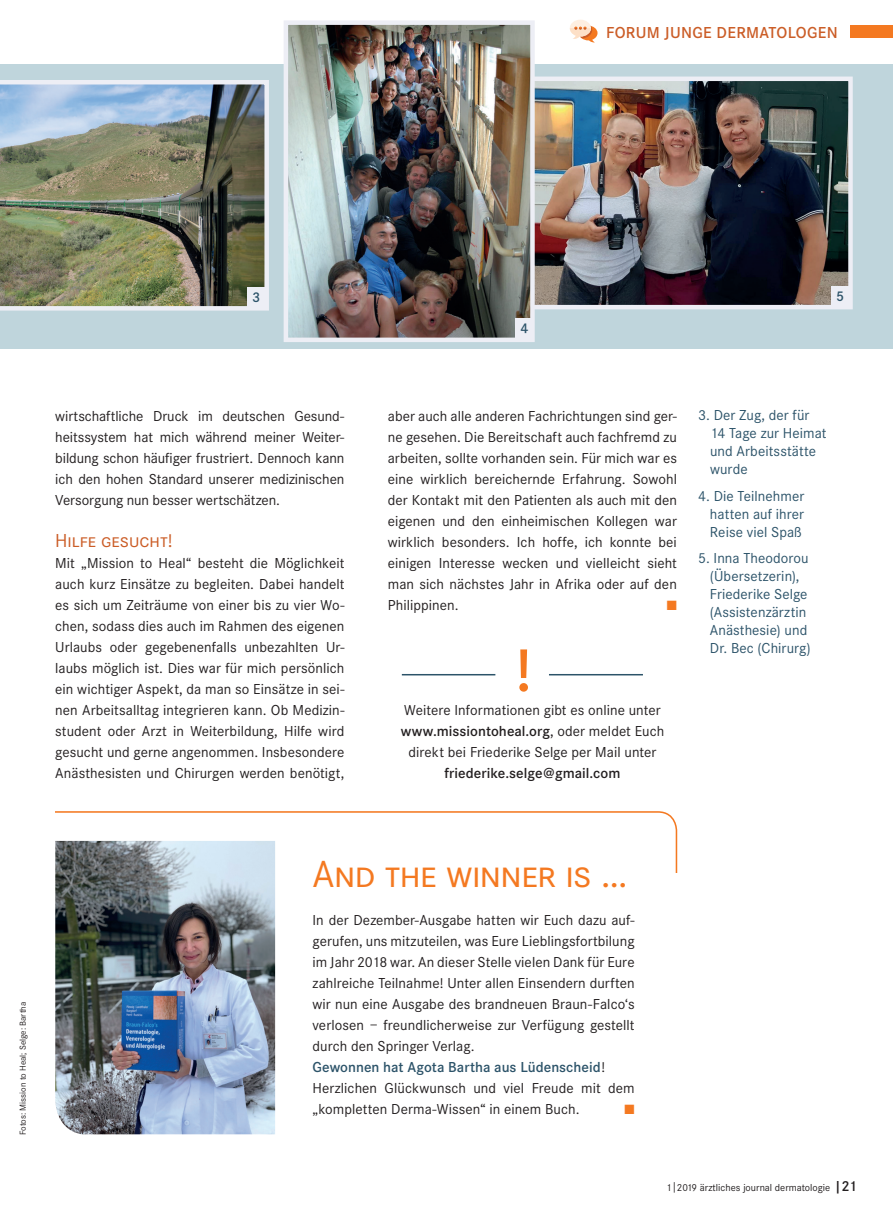
<style>
.page{position:relative;width:893px;height:1212px;background:#fff}
.page>*{position:absolute;margin:0;border:0;box-sizing:border-box;transform-origin:0 0}
.t1{font:600 63.9px "Corporate S";color:#f47921}
.t2{font:39px "Corporate SSC";letter-spacing:-.015em;color:#f47921}
.t3{font:19.5px "Corporate SSC";letter-spacing:-.005em;color:#cb5d27}
.t4{font:600 16.5px "Corporate S";letter-spacing:.02em;color:#cb5d27}
.t5{font:15px/21px "Corporate S";letter-spacing:.005em;color:#231f20;text-align:justify}
.t6{font:15px/18px "Corporate S";letter-spacing:.005em;color:#2c5369}
.t7{font:600 15px "Corporate S";letter-spacing:.005em;color:#231f20}
.t8{font:600 14.55px "Corporate S";color:#2c5369}
.t9{font:13.5px "Zapf Dingbats ITC";color:#f47921}
.t10{font:10.5px "Corporate S";color:#231f20}
.t11{font:9px "Corporate S";color:#231f20}
.s1{font-weight:600}
.s2{font-weight:600;color:#2c5369}
.s3{font-weight:600;font-size:15px}
</style>
<div class="page">
<div style="left:850px;top:25px;width:43px;height:13px;background:#f47921"></div>
<svg style="left:570px;top:20px;width:27px;height:23px"></svg>
<div style="left:0;top:64px;width:893px;height:285px;background:#bfd5dc"></div>
<img style="left:535px;top:82px;width:313px;height:222px">
<div style="left:516px;top:77px;width:337px;height:232px;border:4px solid #edeef5"></div>
<hr style="left:402px;top:674px;width:93px;height:1px;background:#2c5369">
<hr style="left:549px;top:674px;width:94px;height:1px;background:#2c5369">
<img style="left:0;top:80px;width:269px;height:231px">
<img style="left:289px;top:25px;width:241px;height:312px">
<div style="left:284px;top:20px;width:251px;height:322px;border:4px solid #edeef5"></div>
<div style="left:247px;top:287px;width:18px;height:20px;background:#edeef5"></div>
<div style="left:516px;top:318px;width:17px;height:20px;background:#edeef5"></div>
<div style="left:832px;top:286px;width:17px;height:20px;background:#edeef5"></div>
<img style="left:55px;top:841px;width:220px;height:293px">
<p class="t4" style="left:606px;top:23px;width:233px">FORUM JUNGE DERMATOLOGEN</p>
<p class="t8" style="left:252px;top:289px;width:10px">3</p>
<p class="t5" style="left:55px;top:406px;width:291px">wirtschaftliche Druck im deutschen Gesund&shy;heitssystem hat mich während meiner Weiter&shy;bildung schon häufiger frustriert. Dennoch kann ich den hohen Standard unserer medizinischen Versorgung nun besser wertschätzen.</p>
<h3 class="t3" style="left:55px;top:530px;width:119px">Hilfe gesucht!</h3>
<p class="t5" style="left:55px;top:553px;width:291px">Mit „Mission to Heal“ besteht die Möglichkeit auch kurz Einsätze zu begleiten. Dabei handelt es sich um Zeiträume von einer bis zu vier Wo&shy;chen, sodass dies auch im Rahmen des eigenen Urlaubs oder gegebenenfalls unbezahlten Ur&shy;laubs möglich ist. Dies war für mich persönlich ein wichtiger Aspekt, da man so Einsätze in sei&shy;nen Arbeitsalltag integrieren kann. Ob Medizin&shy;student oder Arzt in Weiterbildung, Hilfe wird gesucht und gerne angenommen. Insbesondere Anästhesisten und Chirurgen werden benötigt,</p>
<p class="t8" style="left:520px;top:320px;width:10px">4</p>
<p class="t8" style="left:836px;top:288px;width:10px">5</p>
<p class="t5" style="left:388px;top:406px;width:291px">aber auch alle anderen Fachrichtungen sind ger&shy;ne gesehen. Die Bereitschaft auch fachfremd zu arbeiten, sollte vorhanden sein. Für mich war es eine wirklich bereichernde Erfahrung. Sowohl der Kontakt mit den Patienten als auch mit den eigenen und den einheimischen Kollegen war wirklich besonders. Ich hoffe, ich konnte bei einigen Interesse wecken und vielleicht sieht man sich nächstes Jahr in Afrika oder auf den Philippinen.</p>
<p class="t9" style="left:667px;top:599px;width:12px">■</p>
<h1 class="t1" style="left:516px;top:633px;width:17px">!</h1>
<p class="t5" style="left:401px;top:700px;width:265px;text-align:center">Weitere Informationen gibt es online unter <span class="s1">www.missiontoheal.org</span>, oder meldet Euch direkt bei Friederike Selge per Mail unter</p>
<p class="t7" style="left:444px;top:764px;width:177px">friederike.selge@gmail.com</p>
<p class="t6" style="left:710px;top:407px;width:118px;text-indent:-12px">3. Der Zug, der für<br>14 Tage zur Heimat und Arbeitsstätte wurde</p>
<p class="t6" style="left:710px;top:487px;width:96px;text-align:justify;text-indent:-12px">4. Die Teilnehmer hatten auf ihrer Reise viel Spaß</p>
<p class="t6" style="left:710px;top:550px;width:102px;text-indent:-12px">5. Inna Theodorou (Übersetzerin),<br>Friederike Selge (Assistenzärztin<br>Anästhesie) und<br>Dr. Bec (Chirurg)</p>
<p class="t11" style="left:18px;top:1135px;width:135px;rotate:-90deg">Fotos: Mission to Heal; Selge: Bartha</p>
<h2 class="t2" style="left:313px;top:853px;width:317px">And the winner is …</h2>
<p class="t5" style="left:313px;top:910px;width:324px;text-align:left">In der Dezember-Ausgabe hatten wir Euch dazu auf&shy;gerufen, uns mitzuteilen, was Eure Lieblingsfortbilung im Jahr 2018 war. An dieser Stelle vielen Dank für Eure zahlreiche Teilnahme! Unter allen Einsendern durften wir nun eine Ausgabe des brandneuen Braun-Falco‘s verlosen – freundlicherweise zur Verfügung gestellt durch den Springer Verlag.<br><span class="s2">Gewonnen hat Agota Bartha aus Lüdenscheid</span>!<br>Herzlichen Glückwunsch und viel Freude mit dem „kompletten Derma-Wissen“ in einem Buch.</p>
<p class="t9" style="left:625px;top:1103px;width:12px">■</p>
<p class="t10" style="left:666px;top:1182px;width:192px">1|2019 ärztliches journal dermatologie <span class="s3">|21</span></p>
</div>
